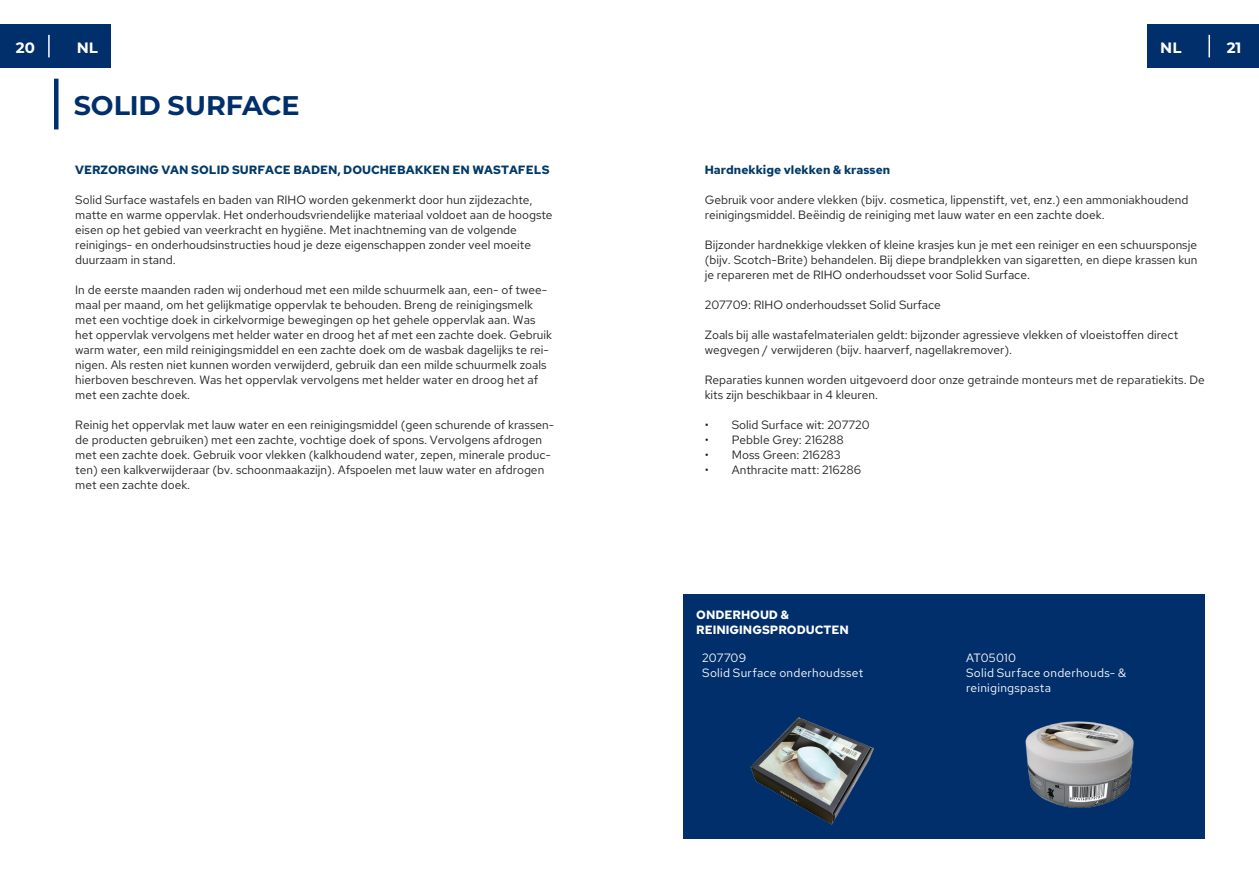
<style>
.page{position:relative;width:1259px;height:893px;background:#fff}
.page>*{position:absolute;margin:0;border:0;box-sizing:border-box;transform-origin:0 0}
.t1{font:700 27px "Montserrat";letter-spacing:-.005em;color:#002f6b}
.t2{font:700 15px "Montserrat";color:#fff}
.t3{font:12px/15px "Red Hat Text";color:#231f20}
.t4{font:700 12px "Red Hat Text";color:#003969}
.t5{font:12px/15px "Red Hat Text";letter-spacing:.02em;color:#fff}
.t6{font:700 12px/15px "Red Hat Text";color:#fff}
</style>
<div class="page">
<div style="left:1147px;top:24px;width:112px;height:44px;background:#002f6b"></div>
<div style="left:0;top:24px;width:111px;height:44px;background:#002f6b"></div>
<hr style="left:1208px;top:35px;width:2px;height:22px;background:#fff">
<hr style="left:48px;top:35px;width:2px;height:22px;background:#fff">
<hr style="left:54px;top:79px;width:4px;height:50px;background:#002f6b">
<div style="left:683px;top:594px;width:522px;height:245px;background:#002f6b"></div>
<img style="left:750px;top:717px;width:124px;height:108px">
<img style="left:1025px;top:721px;width:109px;height:87px">
<p class="t2" style="left:16px;top:37px;width:21px">20</p>
<p class="t2" style="left:77px;top:37px;width:23px">NL</p>
<p class="t2" style="left:1160px;top:37px;width:23px">NL</p>
<p class="t2" style="left:1226px;top:37px;width:16px">21</p>
<h1 class="t1" style="left:74px;top:86px;width:227px">SOLID SURFACE</h1>
<p class="t4" style="left:75px;top:162px;width:476px">VERZORGING VAN SOLID SURFACE BADEN, DOUCHEBAKKEN EN WASTAFELS</p>
<p class="t3" style="left:75px;top:192px;width:479px">Solid Surface wastafels en baden van RIHO worden gekenmerkt door hun zijdezachte, matte en warme oppervlak. Het onderhoudsvriendelijke materiaal voldoet aan de hoogste eisen op het gebied van veerkracht en hygiëne. Met inachtneming van de volgende reinigings- en onderhoudsinstructies houd je deze eigenschappen zonder veel moeite duurzaam in stand.</p>
<p class="t3" style="left:75px;top:282px;width:478px">In de eerste maanden raden wij onderhoud met een milde schuurmelk aan, een- of twee&shy;maal per maand, om het gelijkmatige oppervlak te behouden. Breng de reinigingsmelk met een vochtige doek in cirkelvormige bewegingen op het gehele oppervlak aan. Was het oppervlak vervolgens met helder water en droog het af met een zachte doek. Gebruik warm water, een mild reinigingsmiddel en een zachte doek om de wasbak dagelijks te rei&shy;nigen. Als resten niet kunnen worden verwijderd, gebruik dan een milde schuurmelk zoals hierboven beschreven. Was het oppervlak vervolgens met helder water en droog het af met een zachte doek.</p>
<p class="t3" style="left:75px;top:417px;width:480px">Reinig het oppervlak met lauw water en een reinigingsmiddel (geen schurende of krassen&shy;de producten gebruiken) met een zachte, vochtige doek of spons. Vervolgens afdrogen met een zachte doek. Gebruik voor vlekken (kalkhoudend water, zepen, minerale produc&shy;ten) een kalkverwijderaar (bv. schoonmaakazijn). Afspoelen met lauw water en afdrogen met een zachte doek.</p>
<p class="t4" style="left:705px;top:162px;width:187px">Hardnekkige vlekken &amp; krassen</p>
<p class="t3" style="left:705px;top:192px;width:485px">Gebruik voor andere vlekken (bijv. cosmetica, lippenstift, vet, enz.) een ammoniakhoudend reinigingsmiddel. Beëindig de reiniging met lauw water en een zachte doek.</p>
<p class="t3" style="left:705px;top:237px;width:494px;text-align:justify">Bijzonder hardnekkige vlekken of kleine krasjes kun je met een reiniger en een schuursponsje (bijv. Scotch-Brite) behandelen. Bij diepe brandplekken van sigaretten, en diepe krassen kun je repareren met de RIHO onderhoudsset voor Solid Surface.</p>
<p class="t3" style="left:705px;top:297px;width:238px">207709: RIHO onderhoudsset Solid Surface</p>
<p class="t3" style="left:705px;top:327px;width:475px">Zoals bij alle wastafelmaterialen geldt: bijzonder agressieve vlekken of vloeistoffen direct wegvegen / verwijderen (bijv. haarverf, nagellakremover).</p>
<p class="t3" style="left:705px;top:372px;width:502px">Reparaties kunnen worden uitgevoerd door onze getrainde monteurs met de reparatiekits. De kits zijn beschikbaar in 4 kleuren.</p>
<p class="t3" style="left:705px;top:417px;width:166px">• Solid Surface wit: 207720</p>
<p class="t3" style="left:705px;top:432px;width:140px">• Pebble Grey: 216288</p>
<p class="t3" style="left:705px;top:447px;width:138px">• Moss Green: 216283</p>
<p class="t3" style="left:705px;top:462px;width:158px">• Anthracite matt: 216286</p>
<p class="t6" style="left:696px;top:607px;width:154px">ONDERHOUD &amp;<br>REINIGINGSPRODUCTEN</p>
<p class="t5" style="left:702px;top:650px;width:162px">207709<br>Solid Surface onderhoudsset</p>
<p class="t5" style="left:966px;top:650px;width:161px">AT05010<br>Solid Surface onderhouds- &amp; reinigingspasta</p>
</div>
